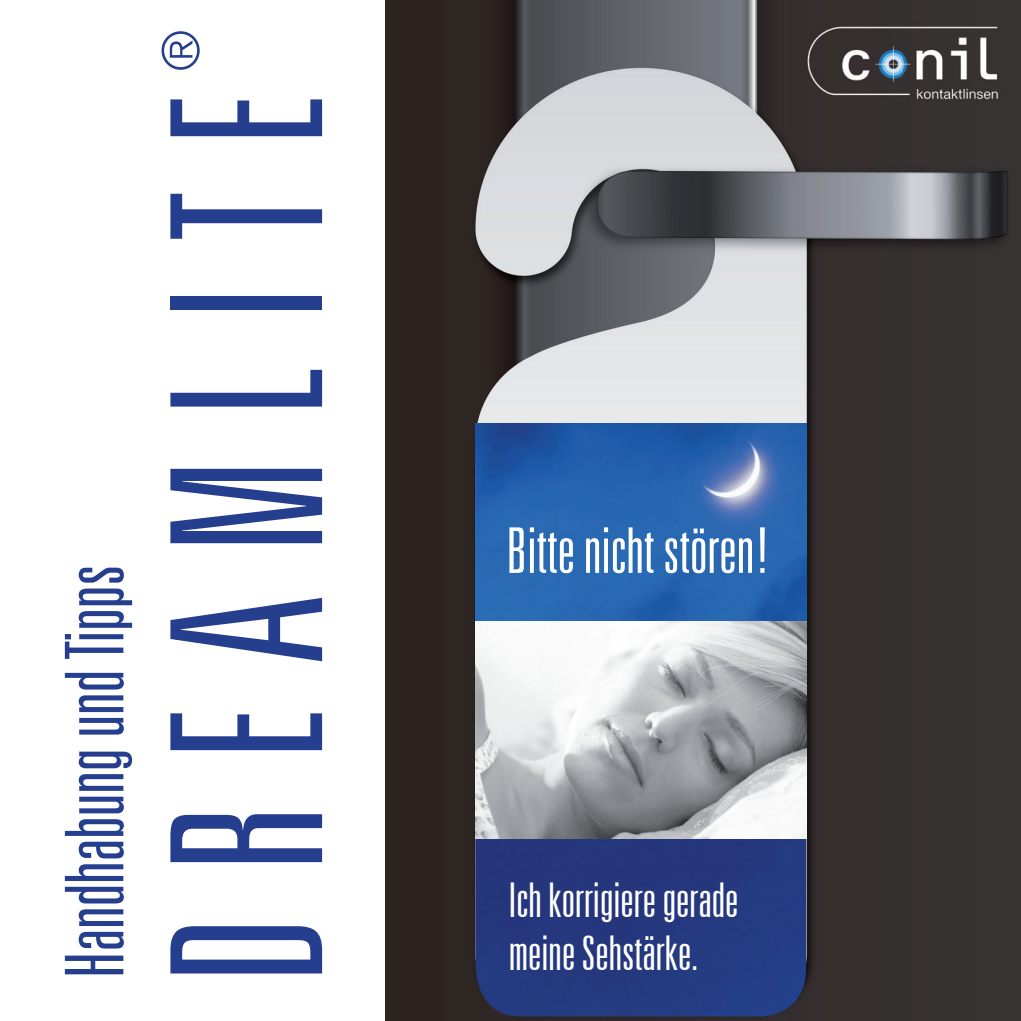
<style>
.page{position:relative;width:1021px;height:1021px;background:#fff}
.page>*{position:absolute;margin:0;border:0;box-sizing:border-box;transform-origin:0 0}
.t1{font:300 ultra-condensed 210px "Univers LT";letter-spacing:.2em;color:#253f8e}
.t2{font:300 ultra-condensed 81px "Univers LT";color:#253f8e}
.t3{font:300 ultra-condensed 63px "Univers LT";color:#fff}
.t4{font:300 ultra-condensed 51.9px "Univers LT";color:#253f8e}
.t5{font:300 ultra-condensed 48px/53.4px "Univers LT";color:#fff}
</style>
<div class="page">
<img style="left:385px;top:0;width:635px;height:1020px">
<img style="left:805px;top:22px;width:195px;height:80px">
<img style="left:475px;top:423px;width:331px;height:199px">
<img style="left:475px;top:838px;width:331px;height:178px">
<img style="left:475px;top:622px;width:331px;height:216px">
<h2 class="t2" style="left:52px;top:978px;width:415px;rotate:-90deg">Handhabung und Tipps</h2>
<p class="t4" style="left:154px;top:71px;width:43px;rotate:-90deg">®</p>
<h1 class="t1" style="left:138px;top:984px;width:893px;rotate:-90deg">DREAMLITE</h1>
<h3 class="t3" style="left:506px;top:517px;width:266px">Bitte nicht stören!</h3>
<p class="t5" style="left:508px;top:872px;width:231px">Ich korrigiere gerade meine Sehstärke.</p>
</div>
